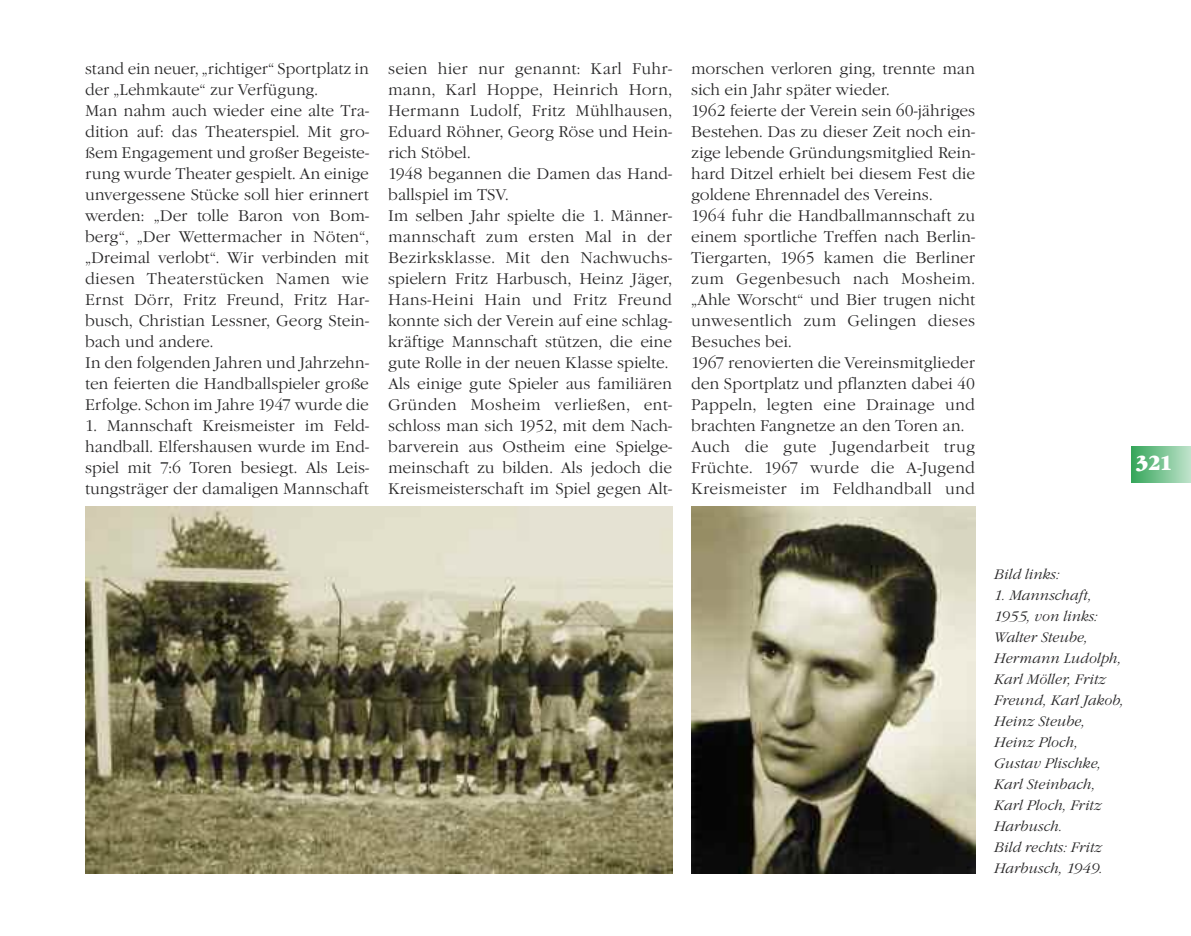
<style>
.page{position:relative;width:1191px;height:936px;background:#fff}
.page>*{position:absolute;margin:0;border:0;box-sizing:border-box;transform-origin:0 0}
.t1{font:21px "Garamond Nova Ultra";color:#fff;scale:.85 1}
.t2{font:300 16.05px/21px "Garamond Nova";color:#272627}
.t3{font:italic 300 14.25px/21px "Garamond Nova";color:#272627}
</style>
<div class="page">
<div style="left:1131px;top:446px;width:60px;height:36px;background:linear-gradient(to right,#34a559,#bee2ca)"></div>
<img style="left:85px;top:506px;width:587px;height:367px">
<img style="left:691px;top:506px;width:284px;height:367px">
<p class="t2" style="left:85px;top:58px;width:285px">stand ein neuer, „richtiger“ Sportplatz in der „Lehmkaute“ zur Verfügung.<br>Man nahm auch wieder eine alte Tra&shy;dition auf: das Theaterspiel. Mit gro&shy;ßem Engagement und großer Begeiste&shy;rung wurde Theater gespielt. An einige unvergessene Stücke soll hier erinnert werden: „Der tolle Baron von Bom&shy;berg“, „Der Wettermacher in Nöten“, „Dreimal verlobt“. Wir verbinden mit diesen Theaterstücken Namen wie Ernst Dörr, Fritz Freund, Fritz Har&shy;busch, Christian Lessner, Georg Stein&shy;bach und andere.<br>In den folgenden Jahren und Jahrzehn&shy;ten feierten die Handballspieler große Erfolge. Schon im Jahre 1947 wurde die</p>
<p class="t2" style="left:85px;top:415px;width:285px;text-align:justify">1. Mannschaft Kreismeister im Feld&shy;handball. Elfershausen wurde im End&shy;spiel mit 7:6 Toren besiegt. Als Leis&shy;tungsträger der damaligen Mannschaft</p>
<p class="t2" style="left:388px;top:58px;width:285px">seien hier nur genannt: Karl Fuhr&shy;mann, Karl Hoppe, Heinrich Horn, Hermann Ludolf, Fritz Mühlhausen, Eduard Röhner, Georg Röse und Hein&shy;rich Stöbel.<br>1948 begannen die Damen das Hand&shy;ballspiel im TSV.<br>Im selben Jahr spielte die 1. Männer&shy;mannschaft zum ersten Mal in der Bezirksklasse. Mit den Nachwuchs&shy;spielern Fritz Harbusch, Heinz Jäger, Hans-Heini Hain und Fritz Freund konnte sich der Verein auf eine schlag&shy;kräftige Mannschaft stützen, die eine gute Rolle in der neuen Klasse spielte.<br>Als einige gute Spieler aus familiären Gründen Mosheim verließen, ent&shy;schloss man sich 1952, mit dem Nach&shy;barverein aus Ostheim eine Spielge&shy;meinschaft zu bilden. Als jedoch die Kreismeisterschaft im Spiel gegen Alt-</p>
<p class="t2" style="left:691px;top:58px;width:285px">morschen verloren ging, trennte man sich ein Jahr später wieder.<br>1962 feierte der Verein sein 60-jähriges Bestehen. Das zu dieser Zeit noch ein&shy;zige lebende Gründungsmitglied Rein&shy;hard Ditzel erhielt bei diesem Fest die goldene Ehrennadel des Vereins.<br>1964 fuhr die Handballmannschaft zu einem sportliche Treffen nach Berlin-Tiergarten, 1965 kamen die Berliner zum Gegenbesuch nach Mosheim. „Ahle Worscht“ und Bier trugen nicht unwesentlich zum Gelingen dieses Besuches bei.<br>1967 renovierten die Vereinsmitglieder den Sportplatz und pflanzten dabei 40<br>Pappeln, legten eine Drainage und brachten Fangnetze an den Toren an.<br>Auch die gute Jugendarbeit trug Früchte. 1967 wurde die A-Jugend Kreismeister im Feldhandball und</p>
<h1 class="t1" style="left:1135px;top:451px;width:44px">321</h1>
<p class="t3" style="left:994px;top:564px;width:67px">Bild links:</p>
<p class="t3" style="left:994px;top:585px;width:131px">1. Mannschaft,<br>1955, von links:<br>Walter Steube,<br>Hermann Ludolph,<br>Karl Möller, Fritz<br>Freund, Karl Jakob,<br>Heinz Steube,<br>Heinz Ploch,<br>Gustav Plischke,<br>Karl Steinbach,<br>Karl Ploch, Fritz<br>Harbusch.<br>Bild rechts: Fritz<br>Harbusch, 1949.</p>
</div>
